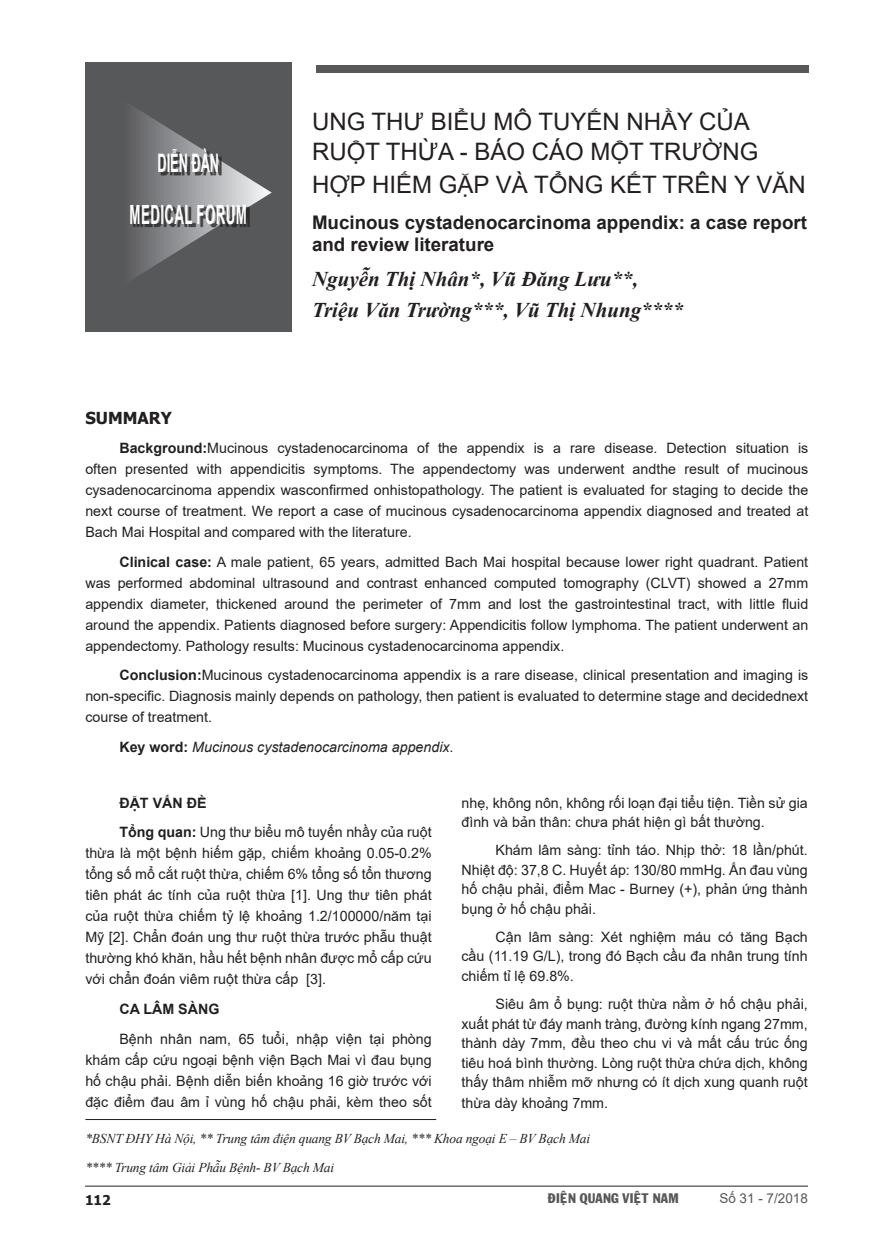
<style>
.page{position:relative;width:893px;height:1255px;background:#fff}
.page>*{position:absolute;margin:0;border:0;box-sizing:border-box;transform-origin:0 0}
.t1{font:700 26.4px "Arial";letter-spacing:.035em;color:#fff;scale:.5 1}
.t2{font:700 25.5px "Arial";color:#fff;scale:.5 1}
.titbai{font:24px/30px "Arial";color:#231f20}
.tacgia{font:italic 700 21px "Times New Roman";color:#231f20}
.tittienganh{font:700 18.75px/22.5px "Arial";color:#231f20}
.t3{font:700 16.5px "Tahoma";color:#231f20}
.chubai{font:14.25px/21px "Arial";color:#231f20;text-align:justify}
.chubai-2{font:italic 14.25px "Arial";color:#231f20}
.chubai-3{font:700 14.25px "Arial";color:#231f20}
.chuthichtacgia{font:italic 13.5px "Times New Roman";letter-spacing:-.015em;color:#231f20}
.t4{font:13.5px "VNI Franko";color:#57585a}
.t5{font:13.5px "Arial";color:#57585a}
.t6{font:700 13.5px "Tahoma";color:#231f20}
.s1{font-weight:700}
.s2{font-weight:700;font-style:normal}
</style>
<div class="page">
<hr style="left:85px;top:1185px;width:723px;height:1px;background:#231f20">
<hr style="left:85px;top:1119px;width:351px;height:1px;background:#231f20">
<div style="left:316px;top:66px;width:492px;height:7px;background:#57585a"></div>
<div style="left:85px;top:63px;width:207px;height:269px;background:#57585a"></div>
<svg style="left:132px;top:106px;width:140px;height:173px"></svg>
<div style="left:161px;top:151px;width:61px;height:25px;background:#231f20;opacity:.75"></div>
<div style="left:133px;top:207px;width:117px;height:21px;background:#231f20;opacity:.75"></div>
<p class="t2" style="left:157px;top:145px;width:125px">DIỄN ĐÀN</p>
<p class="t1" style="left:130px;top:196px;width:236px">MEDICAL FORUM</p>
<p class="titbai" style="left:312px;top:107px;width:448px">UNG THƯ BIỂU MÔ TUYẾN NHẦY CỦA<br>RUỘT THỪA - BÁO CÁO MỘT TRƯỜNG</p>
<p class="titbai" style="left:312px;top:170px;width:495px">HỢP HIẾM GẶP VÀ TỔNG KẾT TRÊN Y VĂN</p>
<p class="tittienganh" style="left:312px;top:211px;width:496px">Mucinous cystadenocarcinoma appendix: a case report and review literature</p>
<p class="tacgia" style="left:312px;top:265px;width:327px">Nguyễn Thị Nhân*, Vũ Đăng Lưu**,</p>
<p class="tacgia" style="left:312px;top:296px;width:373px">Triệu Văn Trường***, Vũ Thị Nhung****</p>
<p class="t3" style="left:85px;top:406px;width:88px">SUMMARY</p>
<p class="chubai" style="left:85px;top:437px;width:724px;text-indent:34px"><span class="s1">Background:</span>Mucinous cystadenocarcinoma of the appendix is a rare disease. Detection situation is often presented with appendicitis symptoms. The appendectomy was underwent andthe result of mucinous cysadenocarcinoma appendix wasconfirmed onhistopathology. The patient is evaluated for staging to decide the next course of treatment. We report a case of mucinous cysadenocarcinoma appendix diagnosed and treated at Bach Mai Hospital and compared with the literature.</p>
<p class="chubai" style="left:85px;top:551px;width:724px;text-indent:34px"><span class="s1">Clinical case:</span> A male patient, 65 years, admitted Bach Mai hospital because lower right quadrant. Patient was performed abdominal ultrasound and contrast enhanced computed tomography (CLVT) showed a 27mm appendix diameter, thickened around the perimeter of 7mm and lost the gastrointestinal tract, with little fluid around the appendix. Patients diagnosed before surgery: Appendicitis follow lymphoma. The patient underwent an appendectomy. Pathology results: Mucinous cystadenocarcinoma appendix.</p>
<p class="chubai" style="left:85px;top:664px;width:724px;text-indent:34px"><span class="s1">Conclusion:</span>Mucinous cystadenocarcinoma appendix is a rare disease, clinical presentation and imaging is non-specific. Diagnosis mainly depends on pathology, then patient is evaluated to determine stage and decidednext course of treatment.</p>
<p class="chubai-2" style="left:119px;top:737px;width:336px"><span class="s2">Key word:</span> Mucinous cystadenocarcinoma appendix.</p>
<p class="chubai-3" style="left:119px;top:792px;width:89px">ĐẶT VẤN ĐỀ</p>
<p class="chubai" style="left:85px;top:821px;width:348px;text-indent:34px"><span class="s1">Tổng quan:</span> Ung thư biểu mô tuyến nhầy của ruột thừa là một bệnh hiếm gặp, chiếm khoảng 0.05-0.2% tổng số mổ cắt ruột thừa, chiếm 6% tổng số tổn thương tiên phát ác tính của ruột thừa [1]. Ung thư tiên phát của ruột thừa chiếm tỷ lệ khoảng 1.2/100000/năm tại Mỹ [2]. Chẩn đoán ung thư ruột thừa trước phẫu thuật thường khó khăn, hầu hết bệnh nhân được mổ cấp cứu với chẩn đoán viêm ruột thừa cấp [3].</p>
<p class="chubai-3" style="left:119px;top:998px;width:102px">CA LÂM SÀNG</p>
<p class="chubai" style="left:85px;top:1027px;width:348px;text-indent:34px">Bệnh nhân nam, 65 tuổi, nhập viện tại phòng khám cấp cứu ngoại bệnh viện Bạch Mai vì đau bụng hố chậu phải. Bệnh diễn biến khoảng 16 giờ trước với đặc điểm đau âm ỉ vùng hố chậu phải, kèm theo sốt</p>
<p class="chubai" style="left:461px;top:793px;width:348px;line-height:19.5px">nhẹ, không nôn, không rối loạn đại tiểu tiện. Tiền sử gia đình và bản thân: chưa phát hiện gì bất thường.</p>
<p class="chubai" style="left:461px;top:840px;width:348px;line-height:19.5px;text-indent:34px">Khám lâm sàng: tỉnh táo. Nhịp thở: 18 lần/phút.<br>Nhiệt độ: 37,8 C. Huyết áp: 130/80 mmHg. Ấn đau vùng hố chậu phải, điểm Mac - Burney (+), phản ứng thành bụng ở hố chậu phải.</p>
<p class="chubai" style="left:461px;top:927px;width:348px;line-height:19.5px;text-indent:34px">Cận lâm sàng: Xét nghiệm máu có tăng Bạch cầu (11.19 G/L), trong đó Bạch cầu đa nhân trung tính chiếm tỉ lệ 69.8%.</p>
<p class="chubai" style="left:461px;top:994px;width:348px;line-height:19.5px;text-indent:34px">Siêu âm ổ bụng: ruột thừa nằm ở hố chậu phải, xuất phát từ đáy manh tràng, đường kính ngang 27mm, thành dày 7mm, đều theo chu vi và mất cấu trúc ống tiêu hoá bình thường. Lòng ruột thừa chứa dịch, không thấy thâm nhiễm mỡ nhưng có ít dịch xung quanh ruột</p>
<p class="chubai" style="left:461px;top:1092px;width:148px">thừa dày khoảng 7mm.</p>
<p class="chuthichtacgia" style="left:85px;top:1128px;width:506px">*BSNT ĐHY Hà Nội, ** Trung tâm điện quang BV Bạch Mai, *** Khoa ngoại E – BV Bạch Mai</p>
<p class="chuthichtacgia" style="left:85px;top:1158px;width:250px">**** Trung tâm Giải Phẫu Bệnh- BV Bạch Mai</p>
<p class="t6" style="left:85px;top:1190px;width:27px">112</p>
<p class="t4" style="left:548px;top:1187px;width:132px">ÑIEÄN QUANG VIEÄT NAM</p>
<p class="t5" style="left:719px;top:1188px;width:90px">Số 31 - 7/2018</p>
</div>
